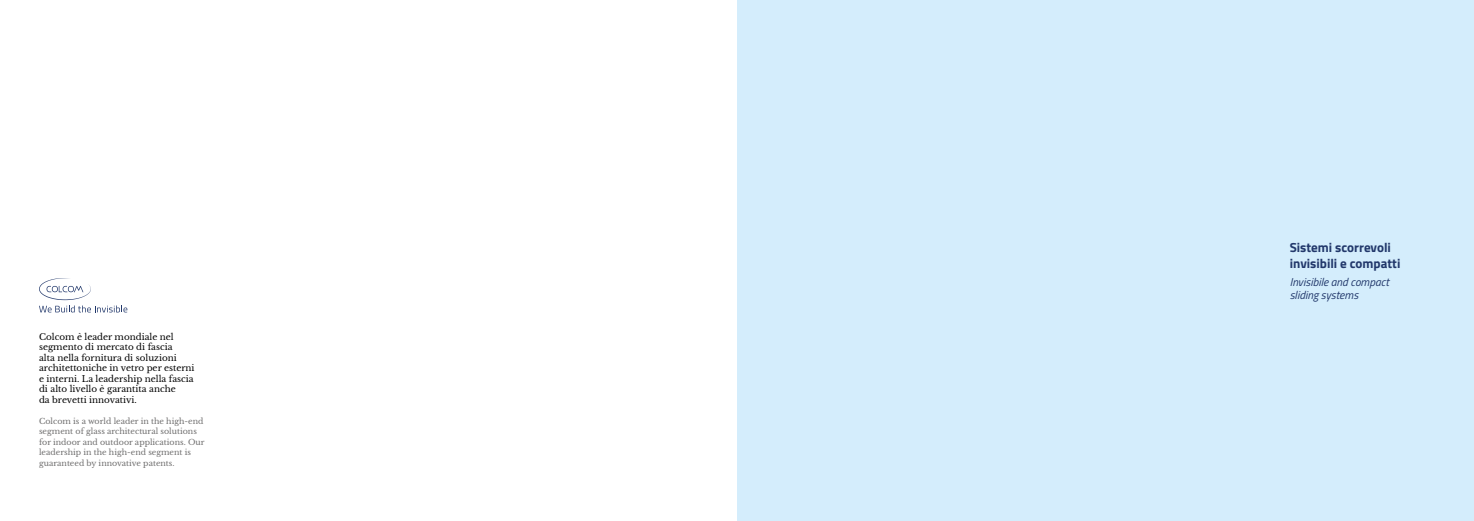
<style>
.page{position:relative;width:1474px;height:521px;background:#fff}
.page>*{position:absolute;margin:0;border:0;box-sizing:border-box;transform-origin:0 0}
.t1{font:700 13.12px/15.8px "Titillium Web";color:#22386b}
.t2{font:italic 11.38px/13.1px "Titillium Web";color:#22386b}
.t3{font:8.75px/10.5px "Libre Baskerville";color:#000}
.t4{font:7.88px/10.5px "Libre Baskerville";color:#706f6f}
</style>
<div class="page">
<svg style="left:39px;top:278px;width:88px;height:34px"></svg>
<div style="left:737px;top:0;width:736px;height:521px;background:#d4edfc"></div>
<p class="t3" style="left:39px;top:331px;width:157px">Colcom è leader mondiale nel segmento di mercato di fascia<br>alta nella fornitura di soluzioni architettoniche in vetro per esterni e interni. La leadership nella fascia di alto livello è garantita anche<br>da brevetti innovativi.</p>
<p class="t4" style="left:39px;top:415px;width:167px">Colcom is a world leader in the high-end segment of glass architectural solutions for indoor and outdoor applications. Our leadership in the high-end segment is guaranteed by innovative patents.</p>
<h1 class="t1" style="left:1289px;top:239px;width:112px">Sistemi scorrevoli invisibili e compatti</h1>
<h2 class="t2" style="left:1289px;top:275px;width:101px">Invisibile and compact sliding systems</h2>
</div>
